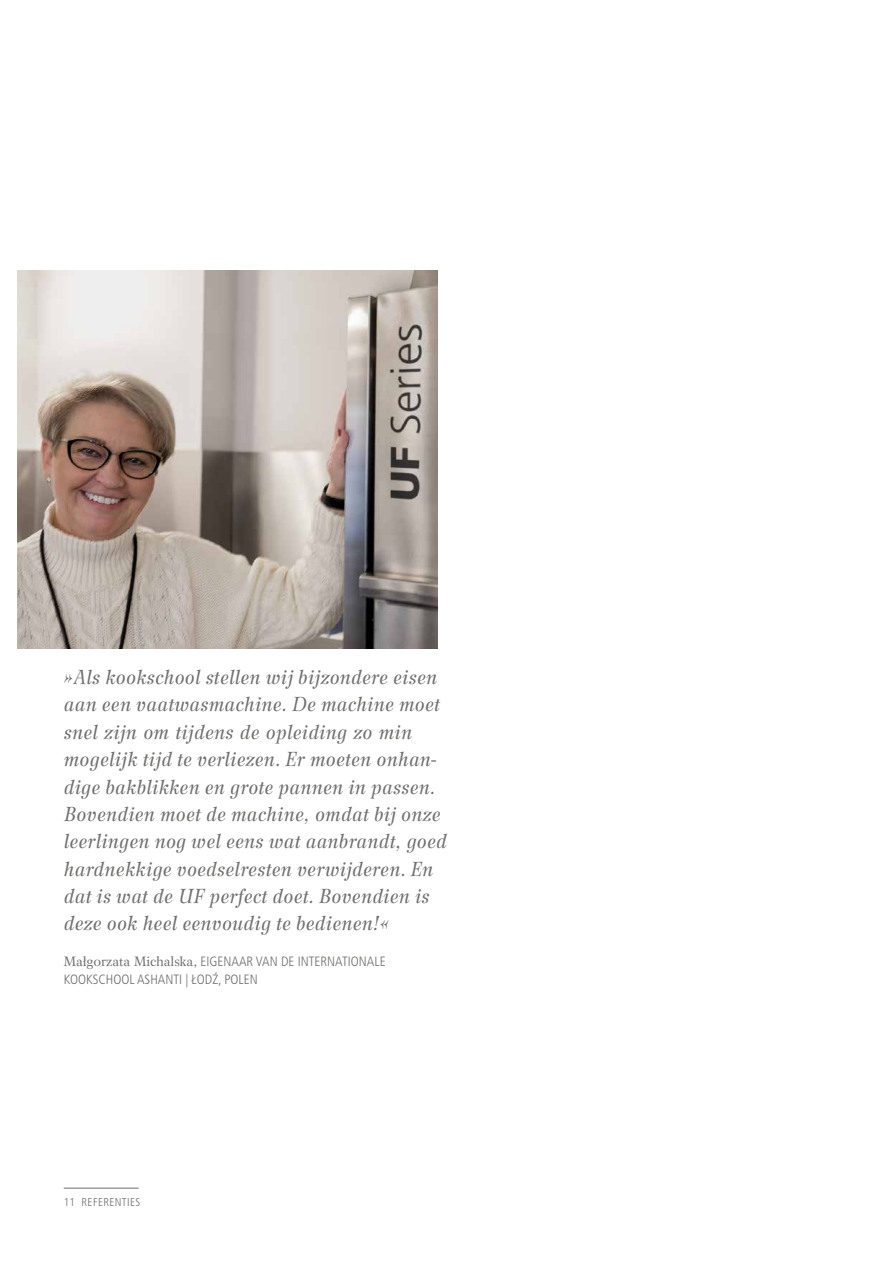
<style>
.page{position:relative;width:893px;height:1263px;background:#fff}
.page>*{position:absolute;margin:0;border:0;box-sizing:border-box;transform-origin:0 0}
.t1{font:italic 20.25px/27.5px "Wilke LT Std";letter-spacing:.005em;color:#6f6f6e}
.t2{font:300 condensed 13.5px/18px "Frutiger LT Pro";color:#6f6f6e}
.t3{font:300 condensed 11.4px "Frutiger LT Pro";letter-spacing:.03em;color:#6f6f6e}
.s1{font-family:"Wilke LT Std";font-weight:400;font-stretch:normal}
</style>
<div class="page">
<img style="left:18px;top:270px;width:419px;height:378px">
<hr style="left:64px;top:1188px;width:75px;height:1px;background:#6f6f6e">
<p class="t1" style="left:64px;top:663px;width:385px">»Als kookschool stellen wij bijzondere eisen aan een vaatwasmachine. De machine moet snel zijn om tijdens de opleiding zo min mogelijk tijd te verliezen. Er moeten onhan&shy;dige bakblikken en grote pannen in passen.<br>Bovendien moet de machine, omdat bij onze leerlingen nog wel eens wat aanbrandt, goed hardnekkige voedselresten verwijderen. En dat is wat de UF perfect doet. Bovendien is deze ook heel eenvoudig te bedienen!«</p>
<p class="t2" style="left:64px;top:953px;width:323px"><span class="s1">Małgorzata Michalska,</span> EIGENAAR VAN DE INTERNATIONALE<br>KOOKSCHOOL ASHANTI | ŁODŹ, POLEN</p>
<p class="t3" style="left:64px;top:1196px;width:78px">11 REFERENTIES</p>
</div>
